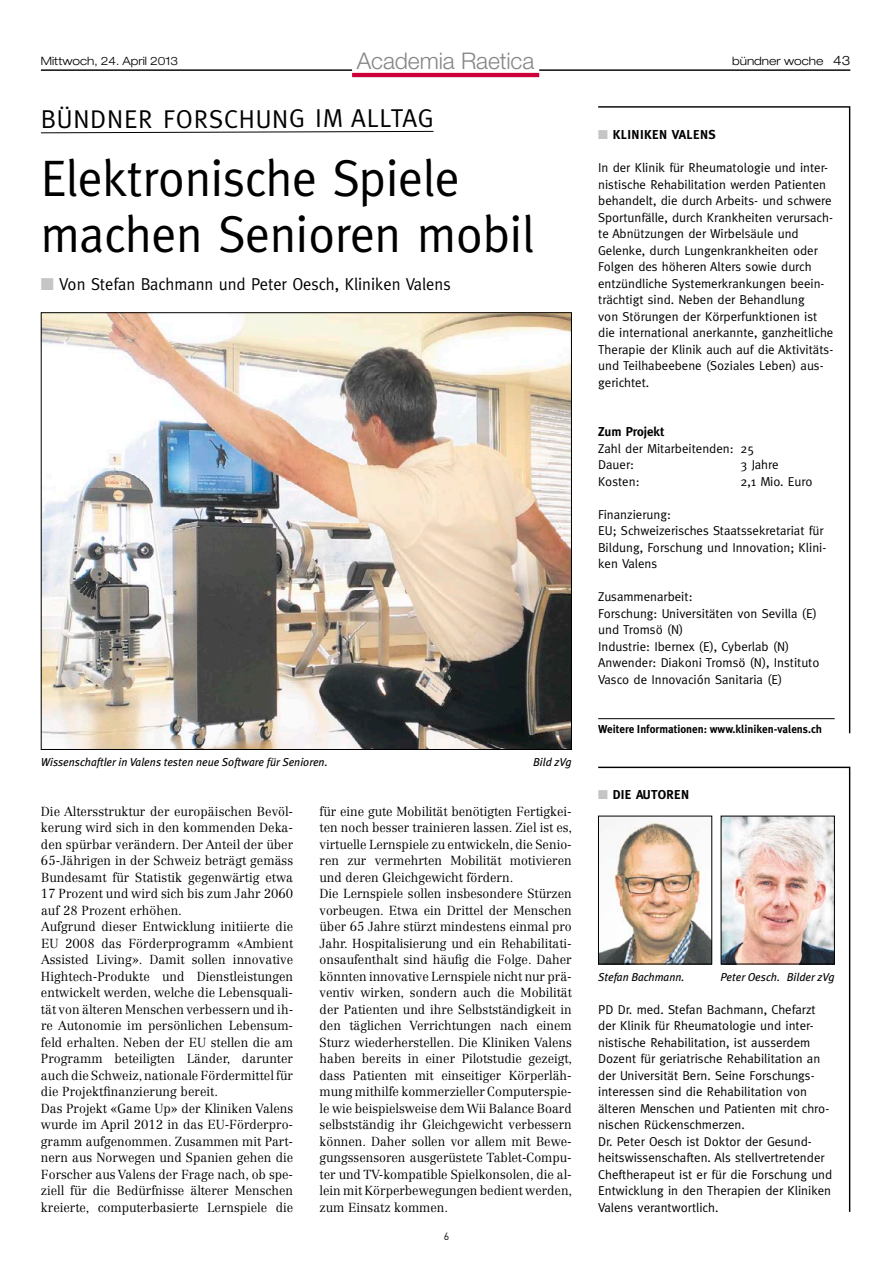
<style>
.page{position:relative;width:893px;height:1263px;background:#fff}
.page>*{position:absolute;margin:0;border:0;box-sizing:border-box;transform-origin:0 0}
.t1{font:51.6px/55.9px "Meta";letter-spacing:-.005em;color:#000;scale:.96 1}
.t2{font:25.8px "Meta";letter-spacing:.025em;color:#000}
.t3{font:300 22.95px "Helvetica Neue LT Std";color:#868686}
.t4{font:17.25px "Meta";color:#000;scale:.96 1}
.t5{font:300 12.9px/16.5px "Centennial LT Std";color:#000;scale:.96 1}
.t6{font:12.9px/16.5px "Meta";color:#000}
.t7{font:700 12.9px "Meta";letter-spacing:.03em;color:#000}
.t8{font:italic 11.55px "Meta Plus";color:#000}
.t9{font:700 11.55px "Meta Plus";color:#000;scale:.96 1}
.t10{font:300 expanded 11.55px "Helvetica Neue LT Std";color:#000}
.t11{font:10.5px "DIN";color:#000}
.s1{font-size:12.9px}
.s2{color:#c5c5c6}
.s3{font-weight:700}
</style>
<div class="page">
<hr style="left:41px;top:69px;width:809px;height:2px;background:#000">
<div style="left:352px;top:66px;width:187px;height:5px;background:#fff"></div>
<hr style="left:352px;top:73px;width:187px;height:4px;background:#ce003a">
<svg style="left:41px;top:131px;width:393px;height:3px"></svg>
<svg style="left:598px;top:106px;width:253px;height:628px"></svg>
<hr style="left:598px;top:718px;width:237px;height:1px;background:#000">
<svg style="left:598px;top:766px;width:253px;height:446px"></svg>
<img style="left:600px;top:818px;width:110px;height:144px">
<div style="left:598px;top:816px;width:114px;height:148px;border:1px solid #000"></div>
<img style="left:723px;top:818px;width:110px;height:144px">
<div style="left:721px;top:816px;width:114px;height:148px;border:1px solid #000"></div>
<img style="left:43px;top:314px;width:527px;height:434px">
<p class="t10" style="left:41px;top:54px;width:139px">Mittwoch, 24. April 2013</p>
<p class="t3" style="left:357px;top:47px;width:179px">Academia Raetica</p>
<p class="t10" style="left:732px;top:54px;width:120px">bündner woche <span class="s1">43</span></p>
<p class="t2" style="left:41px;top:104px;width:394px">BÜNDNER FORSCHUNG IM ALLTAG</p>
<p class="t1" style="left:41px;top:150px;width:515px">Elektronische Spiele machen Senioren mobil</p>
<p class="t4" style="left:41px;top:274px;width:428px"><span class="s2">■</span> Von Stefan Bachmann und Peter Oesch, Kliniken Valens</p>
<p class="t8" style="left:41px;top:756px;width:288px">Wissenschaftler in Valens testen neue Software für Senioren.</p>
<p class="t8" style="left:533px;top:756px;width:40px">Bild zVg</p>
<p class="t5" style="left:41px;top:803px;width:264px">Die Altersstruktur der europäischen Bevöl&shy;kerung wird sich in den kommenden Deka&shy;den spürbar verändern. Der Anteil der über 65-Jährigen in der Schweiz beträgt gemäss Bundesamt für Statistik gegenwärtig etwa 17 Prozent und wird sich bis zum Jahr 2060 auf 28 Prozent erhöhen.<br>Aufgrund dieser Entwicklung initiierte die EU 2008 das Förderprogramm «Ambient Assisted Living». Damit sollen innovative Hightech-Produkte und Dienstleistungen entwickelt werden, welche die Lebensquali&shy;tät von älteren Menschen verbessern und ih&shy;re Autonomie im persönlichen Lebensum&shy;feld erhalten. Neben der EU stellen die am Programm beteiligten Länder, darunter auch die Schweiz, nationale Fördermittel für die Projektfinanzierung bereit.<br>Das Projekt «Game Up» der Kliniken Valens wurde im April 2012 in das EU-Förderpro&shy;gramm aufgenommen. Zusammen mit Part&shy;nern aus Norwegen und Spanien gehen die Forscher aus Valens der Frage nach, ob spe&shy;ziell für die Bedürfnisse älterer Menschen kreierte, computerbasierte Lernspiele die</p>
<p class="t5" style="left:320px;top:803px;width:265px">für eine gute Mobilität benötigten Fertigkei&shy;ten noch besser trainieren lassen. Ziel ist es, virtuelle Lernspiele zu entwickeln, die Senio&shy;ren zur vermehrten Mobilität motivieren und deren Gleichgewicht fördern.<br>Die Lernspiele sollen insbesondere Stürzen vorbeugen. Etwa ein Drittel der Menschen über 65 Jahre stürzt mindestens einmal pro Jahr. Hospitalisierung und ein Rehabilitati&shy;onsaufenthalt sind häufig die Folge. Daher könnten innovative Lernspiele nicht nur prä&shy;ventiv wirken, sondern auch die Mobilität der Patienten und ihre Selbstständigkeit in den täglichen Verrichtungen nach einem Sturz wiederherstellen. Die Kliniken Valens haben bereits in einer Pilotstudie gezeigt, dass Patienten mit einseitiger Körperläh&shy;mung mithilfe kommerzieller Computerspie&shy;le wie beispielsweise dem Wii Balance Board selbstständig ihr Gleichgewicht verbessern können. Daher sollen vor allem mit Bewe&shy;gungssensoren ausgerüstete Tablet-Compu&shy;ter und TV-kompatible Spielkonsolen, die al&shy;lein mit Körperbewegungen bedient werden, zum Einsatz kommen.</p>
<p class="t11" style="left:444px;top:1229px;width:7px">6</p>
<p class="t7" style="left:598px;top:127px;width:119px"><span class="s2">■</span> KLINIKEN VALENS</p>
<p class="t6" style="left:598px;top:159px;width:237px">In der Klinik für Rheumatologie und inter&shy;nistische Rehabilitation werden Patienten behandelt, die durch Arbeits- und schwere Sportunfälle, durch Krankheiten verursach&shy;te Abnützungen der Wirbelsäule und Gelenke, durch Lungenkrankheiten oder Folgen des höheren Alters sowie durch entzündliche Systemerkrankungen beein&shy;trächtigt sind. Neben der Behandlung<br>von Störungen der Körperfunktionen ist die international anerkannte, ganzheitliche Therapie der Klinik auch auf die Aktivitäts&shy;und Teilhabeebene (Soziales Leben) aus&shy;gerichtet.</p>
<p class="t6" style="left:598px;top:423px;width:158px"><span class="s3">Zum Projekt<br></span>Zahl der Mitarbeitenden: 25<br>Dauer:</p>
<p class="t6" style="left:740px;top:456px;width:40px">3 Jahre</p>
<p class="t6" style="left:598px;top:473px;width:43px">Kosten:</p>
<p class="t6" style="left:740px;top:473px;width:73px">2,1 Mio. Euro</p>
<p class="t6" style="left:598px;top:506px;width:230px">Finanzierung:<br>EU; Schweizerisches Staatssekretariat für<br>Bildung, Forschung und Innovation; Klini&shy;ken Valens</p>
<p class="t6" style="left:598px;top:588px;width:223px">Zusammenarbeit:<br>Forschung: Universitäten von Sevilla (E) und Tromsö (N)<br>Industrie: Ibernex (E), Cyberlab (N)<br>Anwender: Diakoni Tromsö (N), Instituto<br>Vasco de Innovación Sanitaria (E)</p>
<p class="t9" style="left:598px;top:723px;width:235px">Weitere Informationen: www.kliniken-valens.ch</p>
<p class="t7" style="left:598px;top:787px;width:93px"><span class="s2">■</span> DIE AUTOREN</p>
<p class="t8" style="left:598px;top:970px;width:88px">Stefan Bachmann.</p>
<p class="t8" style="left:720px;top:970px;width:116px">Peter Oesch. Bilder zVg</p>
<p class="t6" style="left:598px;top:1001px;width:236px">PD Dr. med. Stefan Bachmann, Chefarzt der Klinik für Rheumatologie und inter&shy;nistische Rehabilitation, ist ausserdem Dozent für geriatrische Rehabilitation an der Universität Bern. Seine Forschungs&shy;interessen sind die Rehabilitation von älteren Menschen und Patienten mit chro&shy;nischen Rückenschmerzen.<br>Dr. Peter Oesch ist Doktor der Gesund&shy;heitswissenschaften. Als stellvertretender Cheftherapeut ist er für die Forschung und Entwicklung in den Therapien der Kliniken Valens verantwortlich.</p>
</div>
